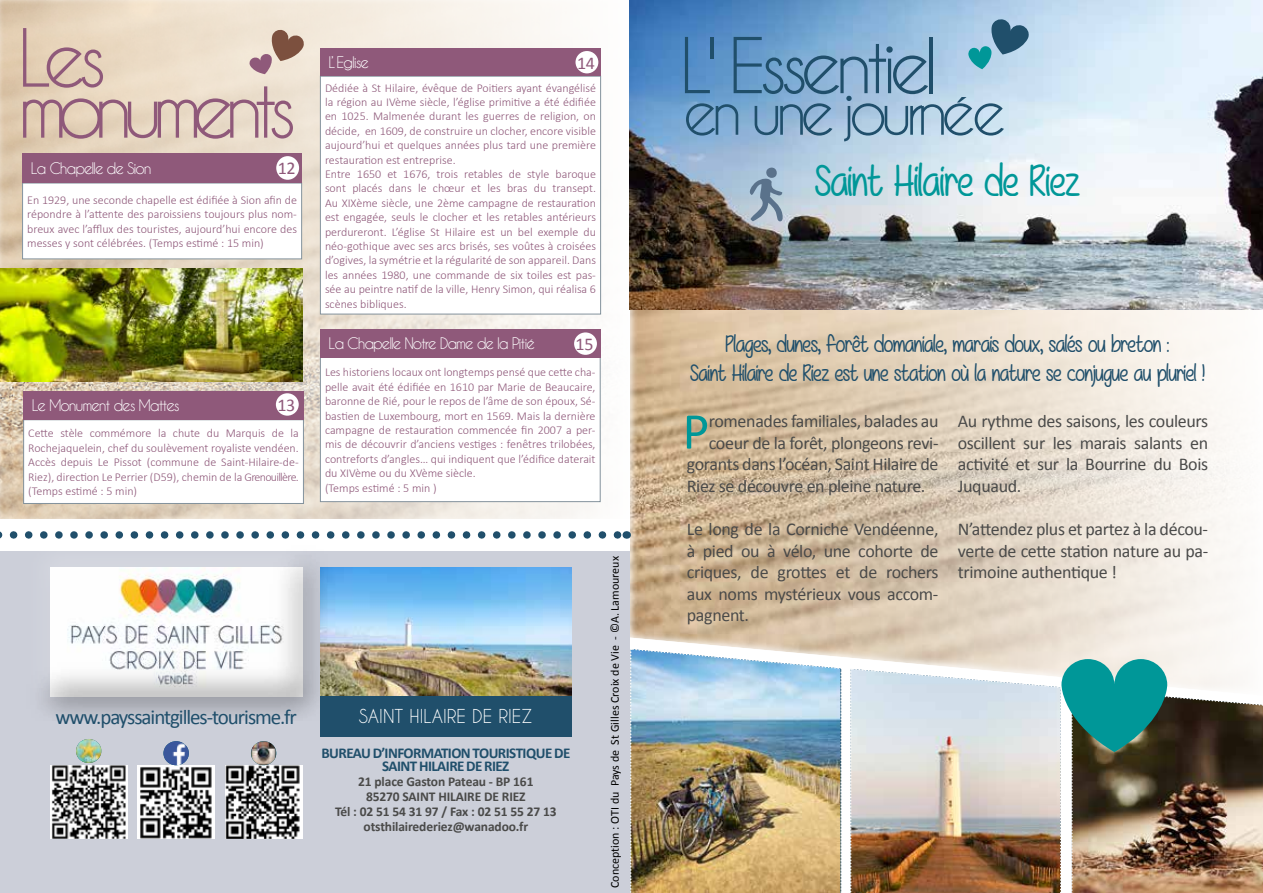
<style>
.page{position:relative;width:1263px;height:893px;background:#fff}
.page>*{position:absolute;margin:0;border:0;box-sizing:border-box;transform-origin:0 0}
.t1{font:75px "Caviar Dreams";letter-spacing:-.14em;color:#8f597a}
.t2{font:72px "Caviar Dreams";letter-spacing:-.1em;color:#204f6b}
.t3{font:60px "Caviar Dreams";letter-spacing:-.11em;color:#204f6b}
.t4{font:52.05px "Calibri";color:#009798}
.t5{font:45px "Mf Really Awesome";color:#009798}
.t6{font:24px "Mf Really Awesome";color:#204f6b}
.t7{font:21px "Calibri";letter-spacing:-.05em;color:#204f6b}
.t8{font:18px/21.6px "Calibri";letter-spacing:-.02em;color:#4a4a49;text-align:justify}
.t9{font:18px "Caviar Dreams";color:#fff}
.t10{font:18px "Calibri";letter-spacing:-.02em;color:#8f597a}
.t11{font:15px "Caviar Dreams";letter-spacing:-.075em;color:#fff}
.t12{font:700 15px/13.5px "Calibri";letter-spacing:-.035em;color:#204f6b;text-align:center}
.t13{font:700 13.5px/15px "Calibri";letter-spacing:-.01em;color:#4a4a49;text-align:center}
.t14{font:300 12px/14.4px "Calibri";color:#8f597a}
.t15{font:12px "Calibri";color:#000}
</style>
<div class="page">
<div style="left:630px;top:220px;width:633px;height:627px;background:#fff;opacity:.75"></div>
<img style="left:630px;top:0;width:633px;height:309px">
<svg style="left:747px;top:166px;width:37px;height:56px;background:#97adc1"></svg>
<img style="left:630px;top:648px;width:212px;height:245px">
<img style="left:850px;top:659px;width:413px;height:234px">
<svg style="left:968px;top:18px;width:62px;height:51px;background:#78a7be"></svg>
<div style="left:0;top:551px;width:630px;height:342px;background:#cccfd9"></div>
<img style="left:327px;top:567px;width:245px;height:129px">
<div style="left:26px;top:544px;width:301px;height:177px;background:#000;opacity:.75"></div>
<div style="left:320px;top:696px;width:252px;height:41px;background:#204f6b"></div>
<img style="left:50px;top:765px;width:77px;height:74px">
<img style="left:138px;top:765px;width:77px;height:74px">
<img style="left:225px;top:765px;width:77px;height:74px">
<img style="left:76px;top:739px;width:25px;height:24px">
<img style="left:163px;top:741px;width:26px;height:24px">
<img style="left:251px;top:741px;width:25px;height:24px">
<svg style="left:0;top:531px;width:619px;height:8px"></svg>
<img style="left:0;top:0;width:630px;height:518px">
<div style="left:320px;top:76px;width:281px;height:238px;background:#fff"></div>
<div style="left:320px;top:76px;width:281px;height:238px;border:1px solid #83929c"></div>
<div style="left:320px;top:48px;width:281px;height:28px;background:#8f597a"></div>
<div style="left:575px;top:51px;width:23px;height:22px;background:#fff;border-radius:50%"></div>
<div style="left:23px;top:183px;width:279px;height:76px;background:#fff"></div>
<div style="left:22px;top:183px;width:280px;height:76px;border:1px solid #83929c"></div>
<div style="left:22px;top:153px;width:280px;height:30px;background:#8f597a"></div>
<div style="left:276px;top:156px;width:23px;height:24px;background:#fff;border-radius:50%"></div>
<div style="left:320px;top:357px;width:280px;height:145px;background:#fff"></div>
<div style="left:320px;top:357px;width:281px;height:145px;border:1px solid #83929c"></div>
<div style="left:320px;top:329px;width:281px;height:28px;background:#8f597a"></div>
<div style="left:574px;top:332px;width:23px;height:23px;background:#fff;border-radius:50%"></div>
<div style="left:24px;top:420px;width:279px;height:83px;background:#fff"></div>
<div style="left:23px;top:419px;width:281px;height:85px;border:1px solid #83929c"></div>
<div style="left:23px;top:391px;width:281px;height:28px;background:#8f597a"></div>
<div style="left:276px;top:393px;width:23px;height:23px;background:#fff;border-radius:50%"></div>
<img style="left:0;top:268px;width:302px;height:113px">
<svg style="left:249px;top:29px;width:56px;height:45px;background:#c5aca2"></svg>
<svg style="left:815px;top:165px;width:37px;height:32px"></svg>
<svg style="left:914px;top:167px;width:59px;height:30px;background:#dee8f0"></svg>
<svg style="left:985px;top:162px;width:33px;height:35px"></svg>
<div style="left:1030px;top:165px;width:50px;height:32px;background:#f2f5fa"></div>
<svg style="left:726px;top:336px;width:35px;height:22px"></svg>
<svg style="left:768px;top:349px;width:3px;height:6px"></svg>
<svg style="left:777px;top:334px;width:9px;height:19px"></svg>
<svg style="left:803px;top:340px;width:8px;height:12px"></svg>
<svg style="left:818px;top:334px;width:18px;height:21px"></svg>
<svg style="left:845px;top:336px;width:15px;height:16px"></svg>
<svg style="left:874px;top:334px;width:10px;height:19px"></svg>
<svg style="left:893px;top:340px;width:21px;height:12px"></svg>
<svg style="left:922px;top:337px;width:25px;height:18px"></svg>
<svg style="left:953px;top:337px;width:39px;height:15px"></svg>
<svg style="left:1005px;top:334px;width:9px;height:19px"></svg>
<svg style="left:1032px;top:340px;width:11px;height:15px"></svg>
<svg style="left:1056px;top:336px;width:19px;height:16px"></svg>
<svg style="left:1111px;top:334px;width:25px;height:18px"></svg>
<svg style="left:1167px;top:342px;width:2px;height:10px"></svg>
<svg style="left:690px;top:365px;width:20px;height:16px"></svg>
<svg style="left:742px;top:366px;width:31px;height:15px"></svg>
<svg style="left:779px;top:363px;width:18px;height:18px"></svg>
<svg style="left:803px;top:364px;width:26px;height:17px"></svg>
<svg style="left:835px;top:369px;width:8px;height:12px"></svg>
<svg style="left:880px;top:369px;width:8px;height:12px"></svg>
<svg style="left:909px;top:369px;width:9px;height:12px"></svg>
<svg style="left:926px;top:366px;width:2px;height:15px"></svg>
<svg style="left:961px;top:365px;width:8px;height:16px"></svg>
<svg style="left:977px;top:369px;width:9px;height:12px"></svg>
<svg style="left:1000px;top:369px;width:9px;height:12px"></svg>
<svg style="left:1025px;top:369px;width:15px;height:12px"></svg>
<svg style="left:1053px;top:369px;width:8px;height:12px"></svg>
<svg style="left:1067px;top:369px;width:9px;height:12px"></svg>
<svg style="left:1091px;top:365px;width:4px;height:22px"></svg>
<svg style="left:1104px;top:369px;width:8px;height:18px"></svg>
<svg style="left:1120px;top:369px;width:8px;height:12px"></svg>
<svg style="left:1134px;top:369px;width:9px;height:12px"></svg>
<svg style="left:1157px;top:369px;width:9px;height:18px"></svg>
<svg style="left:1177px;top:366px;width:17px;height:15px"></svg>
<svg style="left:1202px;top:364px;width:2px;height:17px"></svg>
<h1 class="t1" style="left:18px;top:17px;width:91px">Les</h1>
<h1 class="t1" style="left:18px;top:68px;width:281px">monuments</h1>
<p class="t14" style="left:325px;top:80px;width:272px">Dédiée à St Hilaire, évêque de Poitiers ayant évangélisé la région au IVème siècle, l’église primitive a été édifiée en 1025. Malmenée durant les guerres de religion, on décide, en 1609, de construire un clocher, encore visible aujourd’hui et quelques années plus tard une première restauration est entreprise.<br>Entre 1650 et 1676, trois retables de style baroque sont placés dans le chœur et les bras du transept.<br>Au XIXème siècle, une 2ème campagne de restauration est engagée, seuls le clocher et les retables antérieurs perdureront. L’église St Hilaire est un bel exemple du néo-gothique avec ses arcs brisés, ses voûtes à croisées d’ogives, la symétrie et la régularité de son appareil. Dans les années 1980, une commande de six toiles est pas&shy;sée au peintre natif de la ville, Henry Simon, qui réalisa 6 scènes bibliques.</p>
<p class="t11" style="left:328px;top:54px;width:42px">L’ Eglise</p>
<h3 class="t10" style="left:577px;top:51px;width:19px">14</h3>
<p class="t11" style="left:31px;top:160px;width:122px">La Chapelle de Sion</p>
<h3 class="t10" style="left:278px;top:156px;width:19px">12</h3>
<p class="t14" style="left:27px;top:193px;width:271px;text-align:justify">En 1929, une seconde chapelle est édifiée à Sion afin de répondre à l’attente des paroissiens toujours plus nom&shy;breux avec l’afflux des touristes, aujourd’hui encore des messes y sont célébrées. (Temps estimé : 15 min)</p>
<p class="t11" style="left:32px;top:397px;width:149px">Le Monument des Mattes</p>
<h3 class="t10" style="left:277px;top:393px;width:19px">13</h3>
<p class="t14" style="left:28px;top:426px;width:272px;text-align:justify">Cette stèle commémore la chute du Marquis de la Rochejaquelein, chef du soulèvement royaliste vendéen.<br>Accès depuis Le Pissot (commune de Saint-Hilaire-de-Riez), direction Le Perrier (D59), chemin de la Grenouillère. (Temps estimé : 5 min)</p>
<p class="t11" style="left:328px;top:335px;width:209px">La Chapelle Notre Dame de la Pitié</p>
<h3 class="t10" style="left:576px;top:332px;width:19px">15</h3>
<p class="t14" style="left:325px;top:365px;width:272px">Les historiens locaux ont longtemps pensé que cette cha&shy;pelle avait été édifiée en 1610 par Marie de Beaucaire, baronne de Rié, pour le repos de l’âme de son époux, Sé&shy;bastien de Luxembourg, mort en 1569. Mais la dernière campagne de restauration commencée fin 2007 a per&shy;mis de découvrir d’anciens vestiges : fenêtres trilobées, contreforts d’angles… qui indiquent que l’édifice daterait du XIVème ou du XVème siècle.<br>(Temps estimé : 5 min )</p>
<h3 class="t7" style="left:55px;top:703px;width:243px">www.payssaintgilles-tourisme.fr</h3>
<h3 class="t9" style="left:359px;top:707px;width:176px">SAINT HILAIRE DE RIEZ</h3>
<p class="t12" style="left:321px;top:746px;width:250px">BUREAU D’INFORMATION TOURISTIQUE DE<br>SAINT HILAIRE DE RIEZ</p>
<p class="t13" style="left:335px;top:774px;width:223px">21 place Gaston Pateau - BP 161<br>85270 SAINT HILAIRE DE RIEZ<br>Tél : 02 51 54 31 97 / Fax : 02 51 55 27 13 otsthilairederiez@wanadoo.fr</p>
<p class="t15" style="left:606px;top:888px;width:333px;rotate:-90deg">Conception : OTI du Pays de St Gilles Croix de Vie - ©A. Lamoureux</p>
<h2 class="t2" style="left:680px;top:27px;width:260px">L' Essentiel</h2>
<h3 class="t3" style="left:683px;top:79px;width:325px">en une journée</h3>
<h3 class="t5" style="left:852px;top:155px;width:73px">■▼ ★●</h3>
<h3 class="t6" style="left:733px;top:330px;width:204px">● ▲ ◆■▲ □▼ □ ■●</h3>
<h3 class="t6" style="left:992px;top:330px;width:171px">▲ □◆ ▲ ● ▲ □◆ ▼□■</h3>
<h3 class="t6" style="left:710px;top:359px;width:39px">■▼ ★●</h3>
<h3 class="t6" style="left:843px;top:359px;width:355px">▲▼ ◆■ ▲▼ ▼□■ □ ● ■ ▼◆ ▲ □■◆ ◆ ◆ ●◆ ●</h3>
<h3 class="t4" style="left:682px;top:395px;width:28px">P</h3>
<h3 class="t8" style="left:709px;top:410px;width:231px">romenades familiales, balades au</h3>
<h3 class="t8" style="left:709px;top:431px;width:231px">coeur de la forêt, plongeons revi-</h3>
<h3 class="t8" style="left:687px;top:453px;width:253px">gorants dans l’océan, Saint Hilaire de</h3>
<h3 class="t8" style="left:687px;top:474px;width:240px">Riez se découvre en pleine nature.</h3>
<h3 class="t8" style="left:687px;top:518px;width:253px">Le long de la Corniche Vendéenne, à pied ou à vélo, une cohorte de criques, de grottes et de rochers aux noms mystérieux vous accom&shy;pagnent.</h3>
<h3 class="t8" style="left:958px;top:410px;width:252px">Au rythme des saisons, les couleurs oscillent sur les marais salants en activité et sur la Bourrine du Bois Juquaud.</h3>
<h3 class="t8" style="left:958px;top:518px;width:252px">N’attendez plus et partez à la décou&shy;verte de cette station nature au pa&shy;trimoine authentique !</h3>
</div>
